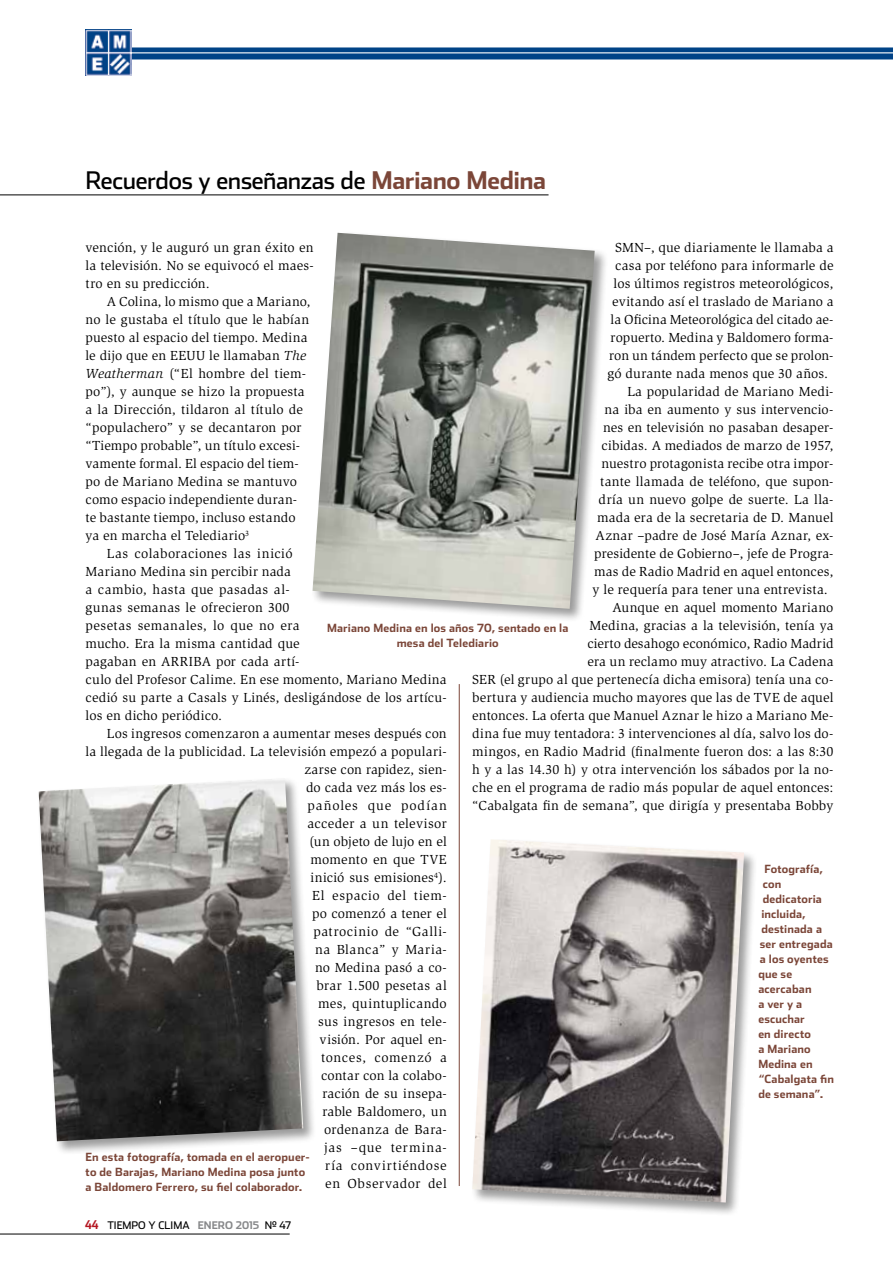
<style>
.page{position:relative;width:893px;height:1263px;background:#fff}
.page>*{position:absolute;margin:0;border:0;box-sizing:border-box;transform-origin:0 0}
.t1{font:24.3px "Stainless";letter-spacing:-.02em;color:#000}
.t2{font:13.5px/18px "Slimbach Std";letter-spacing:.015em;color:#000}
.t3{font:700 11.25px/15px "Stainless";letter-spacing:.015em;color:#7b4638}
.t4{font:10.5px "Stainless";color:#000}
.t5{font:700 10.5px "Stainless";color:#87888a}
.s1{font-weight:700;color:#7b4638}
.s2{font-style:italic}
.s3{font-family:"Stainless Cond";font-weight:700;font-size:12px;color:#b51621}
.s4{font-weight:700;color:#87888a}
.s5{font-weight:400;color:#000}
</style>
<div class="page">
<div style="left:85px;top:47px;width:808px;height:12px;background:#004387"></div>
<img style="left:85px;top:30px;width:46px;height:46px">
<hr style="left:130px;top:52px;width:763px;height:1px;background:#fff">
<hr style="left:0;top:1234px;width:290px;height:1px;background:#000">
<hr style="left:459px;top:684px;width:1px;height:502px;background:#7b4638">
<hr style="left:0;top:195px;width:549px;height:1px;background:#000">
<div style="left:36px;top:776px;width:281px;height:379px;background:#000;opacity:.4"></div>
<img style="left:39px;top:778px;width:264px;height:363px">
<div style="left:310px;top:231px;width:298px;height:391px;background:#000;opacity:.4"></div>
<img style="left:313px;top:233px;width:282px;height:376px">
<div style="left:470px;top:837px;width:287px;height:379px;background:#000;opacity:.4"></div>
<img style="left:472px;top:839px;width:272px;height:363px">
<h1 class="t1" style="left:86px;top:166px;width:462px">Recuerdos y enseñanzas de <span class="s1">Mariano Medina</span></h1>
<p class="t2" style="left:86px;top:239px;width:230px;text-align:justify">vención, y le auguró un gran éxito en la televisión. No se equivocó el maes&shy;tro en su predicción.</p>
<p class="t2" style="left:86px;top:293px;width:227px;text-indent:21px">A Colina, lo mismo que a Mariano, no le gustaba el título que le habían puesto al espacio del tiempo. Medina le dijo que en EEUU le llamaban <span class="s2">The Weatherman</span> (“El hombre del tiem&shy;po”), y aunque se hizo la propuesta a la Dirección, tildaron al título de “populachero” y se decantaron por “Tiempo probable”, un título excesi&shy;vamente formal. El espacio del tiem&shy;po de Mariano Medina se mantuvo como espacio independiente duran&shy;te bastante tiempo, incluso estando ya en marcha el Telediario<sup>3</sup></p>
<p class="t2" style="left:86px;top:545px;width:363px;text-indent:21px">Las colaboraciones las inició<br>Mariano Medina sin percibir nada<br>a cambio, hasta que pasadas al-<br>gunas semanas le ofrecieron 300<br>pesetas semanales, lo que no era<br>mucho. Era la misma cantidad que<br>pagaban en ARRIBA por cada artí-<br>culo del Profesor Calime. En ese momento, Mariano Medina cedió su parte a Casals y Linés, desligándose de los artícu&shy;los en dicho periódico.</p>
<p class="t2" style="left:86px;top:725px;width:363px;text-align:right">Los ingresos comenzaron a aumentar meses después con<br>la llegada de la publicidad. La televisión empezó a populari&shy;zarse con rapidez, sien-<br>do cada vez más los es-<br>pañoles que podían<br>acceder a un televisor<br>(un objeto de lujo en el<br>momento en que TVE<br>inició sus emisiones<sup>4</sup>).<br>El espacio del tiem-<br>po comenzó a tener el<br>patrocinio de “Galli-<br>na Blanca” y Maria-<br>no Medina pasó a co-<br>brar 1.500 pesetas al<br>mes, quintuplicando<br>sus ingresos en tele-<br>visión. Por aquel en-<br>tonces, comenzó a<br>contar con la colabo-<br>ración de su insepa-<br>rable Baldomero, un<br>ordenanza de Bara-<br>jas –que termina-<br>ría convirtiéndose<br>en Observador del</p>
<p class="t2" style="left:615px;top:239px;width:220px">SMN–, que diariamente le llamaba a</p>
<p class="t2" style="left:615px;top:256px;width:220px">casa por teléfono para informarle de</p>
<p class="t2" style="left:614px;top:274px;width:221px">los últimos registros meteorológicos,</p>
<p class="t2" style="left:612px;top:292px;width:223px">evitando así el traslado de Mariano a</p>
<p class="t2" style="left:611px;top:310px;width:224px">la Oficina Meteorológica del citado ae-</p>
<p class="t2" style="left:611px;top:328px;width:224px">ropuerto. Medina y Baldomero forma-</p>
<p class="t2" style="left:609px;top:346px;width:226px">ron un tándem perfecto que se prolon-</p>
<p class="t2" style="left:608px;top:364px;width:222px">gó durante nada menos que 30 años.</p>
<p class="t2" style="left:627px;top:382px;width:208px">La popularidad de Mariano Medi-</p>
<p class="t2" style="left:605px;top:400px;width:230px">na iba en aumento y sus intervencio-</p>
<p class="t2" style="left:603px;top:418px;width:232px">nes en televisión no pasaban desaper-</p>
<p class="t2" style="left:602px;top:436px;width:233px">cibidas. A mediados de marzo de 1957,</p>
<p class="t2" style="left:602px;top:454px;width:233px">nuestro protagonista recibe otra impor-</p>
<p class="t2" style="left:600px;top:472px;width:235px">tante llamada de teléfono, que supon-</p>
<p class="t2" style="left:599px;top:490px;width:236px">dría un nuevo golpe de suerte. La lla-</p>
<p class="t2" style="left:597px;top:508px;width:238px">mada era de la secretaria de D. Manuel</p>
<p class="t2" style="left:596px;top:526px;width:239px">Aznar –padre de José María Aznar, ex-</p>
<p class="t2" style="left:594px;top:544px;width:241px">presidente de Gobierno–, jefe de Progra-</p>
<p class="t2" style="left:594px;top:562px;width:241px">mas de Radio Madrid en aquel entonces,</p>
<p class="t2" style="left:593px;top:580px;width:237px">y le requería para tener una entrevista.</p>
<p class="t2" style="left:612px;top:598px;width:223px">Aunque en aquel momento Mariano</p>
<p class="t2" style="left:590px;top:616px;width:245px">Medina, gracias a la televisión, tenía ya</p>
<p class="t2" style="left:587px;top:634px;width:248px">cierto desahogo económico, Radio Madrid</p>
<p class="t2" style="left:587px;top:652px;width:247px">era un reclamo muy atractivo. La Cadena</p>
<p class="t2" style="left:472px;top:670px;width:363px">SER (el grupo al que pertenecía dicha emisora) tenía una co-</p>
<p class="t2" style="left:472px;top:688px;width:363px">bertura y audiencia mucho mayores que las de TVE de aquel</p>
<p class="t2" style="left:472px;top:706px;width:363px">entonces. La oferta que Manuel Aznar le hizo a Mariano Me-</p>
<p class="t2" style="left:472px;top:724px;width:363px">dina fue muy tentadora: 3 intervenciones al día, salvo los do-</p>
<p class="t2" style="left:472px;top:742px;width:363px">mingos, en Radio Madrid (finalmente fueron dos: a las 8:30</p>
<p class="t2" style="left:472px;top:760px;width:363px">h y a las 14.30 h) y otra intervención los sábados por la no-</p>
<p class="t2" style="left:472px;top:778px;width:363px">che en el programa de radio más popular de aquel entonces:</p>
<p class="t2" style="left:472px;top:796px;width:363px">“Cabalgata fin de semana”, que dirigía y presentaba Bobby</p>
<p class="t3" style="left:327px;top:620px;width:243px;text-align:center">Mariano Medina en los años 70, sentado en la mesa del Telediario</p>
<p class="t3" style="left:764px;top:861px;width:60px">Fotografía,</p>
<p class="t3" style="left:763px;top:876px;width:20px">con</p>
<p class="t3" style="left:763px;top:891px;width:61px">dedicatoria</p>
<p class="t3" style="left:761px;top:906px;width:46px">incluida,</p>
<p class="t3" style="left:761px;top:921px;width:62px">destinada a</p>
<p class="t3" style="left:760px;top:936px;width:74px">ser entregada</p>
<p class="t3" style="left:760px;top:951px;width:70px">a los oyentes</p>
<p class="t3" style="left:758px;top:966px;width:35px">que se</p>
<p class="t3" style="left:758px;top:981px;width:55px">acercaban</p>
<p class="t3" style="left:758px;top:996px;width:45px">a ver y a</p>
<p class="t3" style="left:758px;top:1011px;width:48px">escuchar</p>
<p class="t3" style="left:758px;top:1026px;width:54px">en directo</p>
<p class="t3" style="left:758px;top:1041px;width:54px">a Mariano</p>
<p class="t3" style="left:758px;top:1056px;width:56px">Medina en</p>
<p class="t3" style="left:758px;top:1071px;width:77px">“Cabalgata fin</p>
<p class="t3" style="left:758px;top:1086px;width:67px">de semana”.</p>
<p class="t3" style="left:86px;top:1149px;width:226px">En esta fotografía, tomada en el aeropuer&shy;to de Barajas, Mariano Medina posa junto a Baldomero Ferrero, su fiel colaborador.</p>
<p class="t4" style="left:85px;top:1219px;width:121px"><span class="s3">44</span> TIEMPO Y CLIMA <span class="s4">ENERO</span></p>
<p class="t5" style="left:236px;top:1219px;width:57px">2015 <span class="s5">Nº 47</span></p>
</div>
